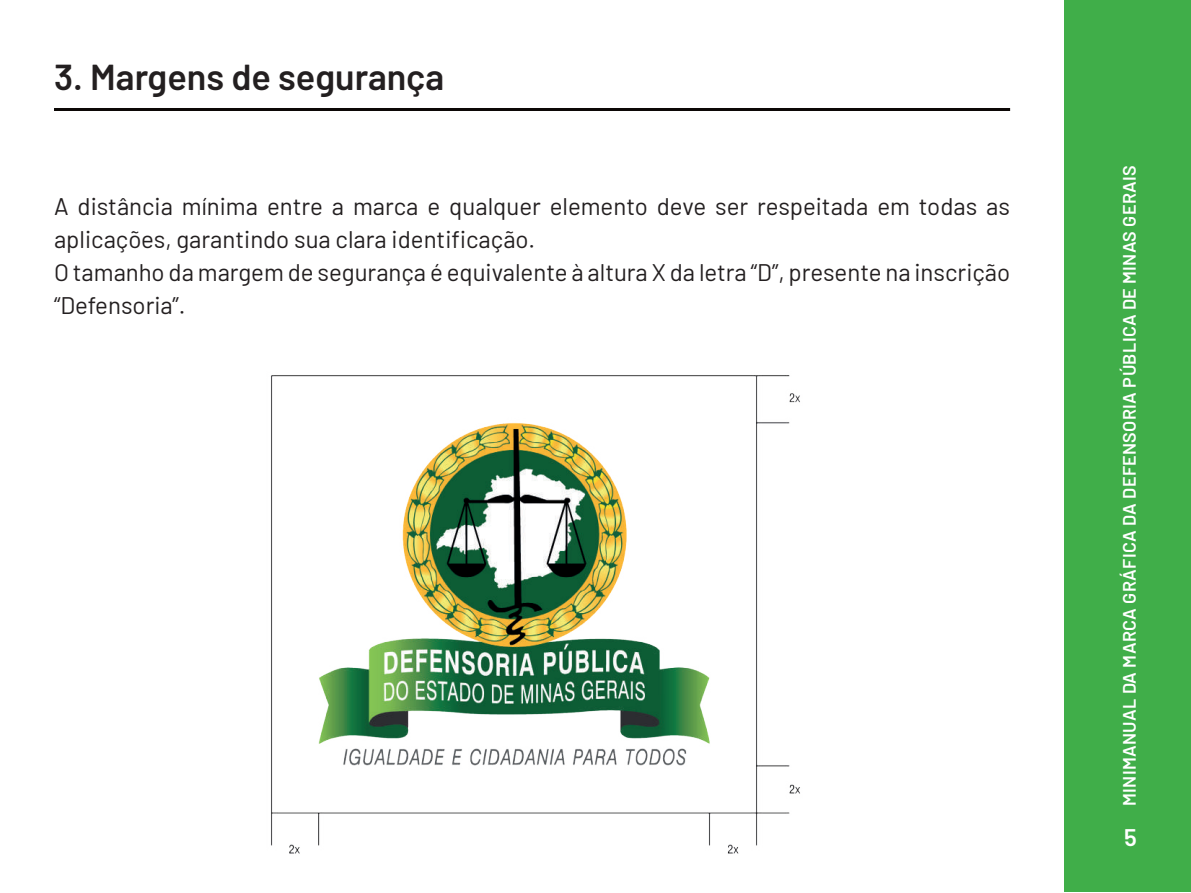
<style>
.page{position:relative;width:1191px;height:893px;background:#fff}
.page>*{position:absolute;margin:0;border:0;box-sizing:border-box;transform-origin:0 0}
.t1{font:600 36px "Barlow";color:#231f20}
.t2{font:24px/33px "Barlow";color:#231f20}
.t3{font:600 24px "Barlow";color:#fff}
.t4{font:600 18px "Barlow";letter-spacing:.02em;color:#fff}
</style>
<div class="page">
<div style="left:1064px;top:1px;width:126px;height:891px;background:#40ae49"></div>
<hr style="left:54px;top:108px;width:956px;height:3px;background:#0c0806">
<img style="left:271px;top:375px;width:529px;height:479px">
<h1 class="t1" style="left:54px;top:51px;width:392px">3. Margens de segurança</h1>
<p class="t2" style="left:54px;top:187px;width:957px">A distância mínima entre a marca e qualquer elemento deve ser respeitada em todas as aplicações, garantindo sua clara identificação.<br>O tamanho da margem de segurança é equivalente à altura X da letra “D”, presente na inscrição “Defensoria”.</p>
<p class="t4" style="left:1116px;top:806px;width:643px;rotate:-90deg">MINIMANUAL DA MARCA GRÁFICA DA DEFENSORIA PÚBLICA DE MINAS GERAIS</p>
<p class="t3" style="left:1124px;top:820px;width:14px">5</p>
</div>
